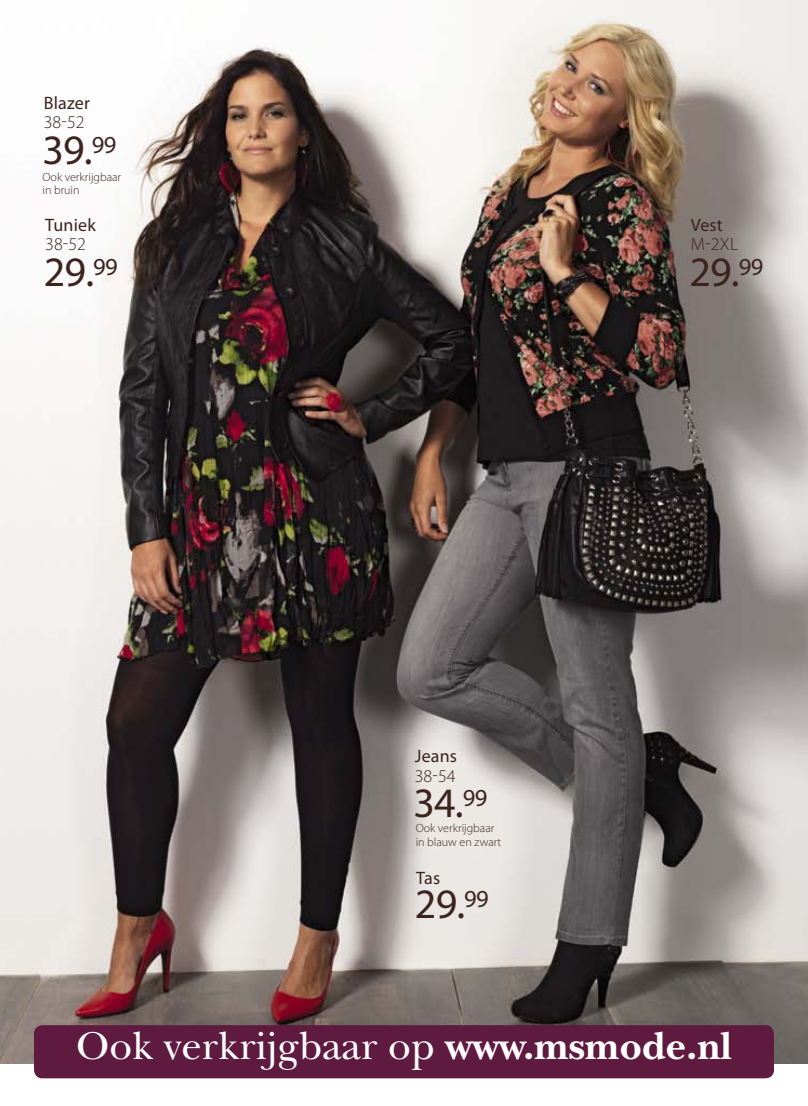
<style>
.page{position:relative;width:808px;height:1106px;background:#fff}
.page>*{position:absolute;margin:0;border:0;box-sizing:border-box;transform-origin:0 0}
.t1{font:42px "Myriad Pro";letter-spacing:-.02em;color:#3c231e}
.t2{font:40.5px "New Baskerville Std";letter-spacing:.005em;color:#fff}
.t3{font:18px "Myriad Pro";letter-spacing:.01em;color:#3c231e}
.t4{font:300 18px "Myriad Pro";color:#3c231e}
.t5{font:300 12px/13.5px "Myriad Pro";color:#3c231e}
.s1{font-weight:700}
</style>
<div class="page">
<img style="left:0;top:0;width:808px;height:1063px">
<div style="left:34px;top:1025px;width:740px;height:53px;background:#5f1a40;border-radius:9px"></div>
<h3 class="t3" style="left:44px;top:91px;width:48px">Blazer</h3>
<h3 class="t4" style="left:44px;top:111px;width:42px">38-52</h3>
<h1 class="t1" style="left:43px;top:124px;width:75px">39.<sup>99</sup></h1>
<p class="t5" style="left:43px;top:170px;width:80px">Ook verkrijgbaar in bruin</p>
<h3 class="t3" style="left:45px;top:213px;width:52px">Tuniek</h3>
<h3 class="t4" style="left:45px;top:233px;width:42px">38-52</h3>
<h3 class="t3" style="left:691px;top:213px;width:34px">Vest</h3>
<h3 class="t4" style="left:691px;top:233px;width:49px">M-2XL</h3>
<h1 class="t1" style="left:44px;top:246px;width:75px">29.<sup>99</sup></h1>
<h1 class="t1" style="left:689px;top:246px;width:75px">29.<sup>99</sup></h1>
<h3 class="t3" style="left:415px;top:745px;width:44px">Jeans</h3>
<h3 class="t4" style="left:415px;top:765px;width:42px">38-54</h3>
<h1 class="t1" style="left:414px;top:777px;width:75px">34.<sup>99</sup></h1>
<p class="t5" style="left:416px;top:821px;width:87px">Ook verkrijgbaar in blauw en zwart</p>
<h3 class="t3" style="left:416px;top:867px;width:25px">Tas</h3>
<h1 class="t1" style="left:415px;top:878px;width:75px">29.<sup>99</sup></h1>
<h2 class="t2" style="left:76px;top:1022px;width:657px">Ook verkrijgbaar op <span class="s1">www.msmode.nl</span></h2>
</div>
